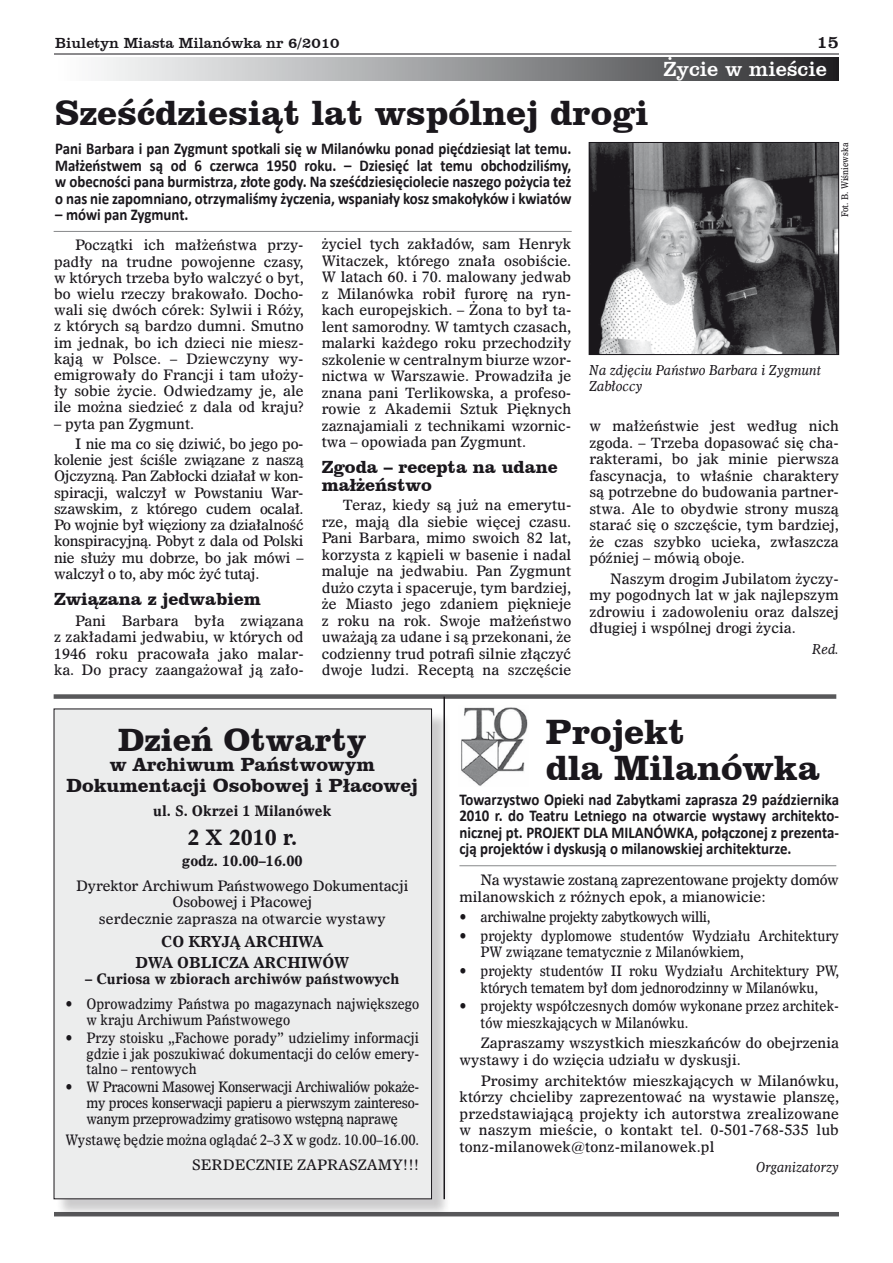
<style>
.page{position:relative;width:893px;height:1263px;background:#fff}
.page>*{position:absolute;margin:0;border:0;box-sizing:border-box;transform-origin:0 0}
.t1{font:700 36px/36px "Clarendon L2";color:#1a171c}
.t2{font:700 33px "Clarendon L2";color:#1a171c}
.t3{font:21px "Clarendon L2";color:#fff}
.t4{font:700 21px "Dutch 811 EU";color:#1a171c}
.t5{font:700 19.5px/21px "Clarendon L2";color:#1a171c;text-align:center}
.t6{font:700 18px/18px "Clarendon L2";color:#1a171c}
.t7{font:18px "Clarendon EU";color:#1a171c}
.t8{font:700 16.5px/16.5px "Calibri";color:#1a171c;text-align:justify;scale:.9 1}
.t9{font:700 15px/20.7px "Dutch 811 EU";color:#1a171c;text-align:center}
.t10{font:15px "Clarendon L2";color:#1a171c}
.t11{font:14.25px/16.5px "Dutch 811 EU";color:#1a171c;text-align:justify}
.t12{font:14.25px/15.8px "Dutch 811 EU";color:#1a171c;scale:.9 1}
.t13{font:14.25px/20.4px "Dutch 811 EU";letter-spacing:-.02em;color:#1a171c}
.t14{font:700 14.25px "Dutch 811 EU";color:#1a171c}
.t15{font:italic 13.5px/16.2px "Dutch 811 EU";color:#1a171c;scale:.9 1}
.t16{font:9px "Dutch 811 EU";color:#1a171c;scale:.9 1}
</style>
<div class="page">
<hr style="left:54px;top:54px;width:785px;height:1px;background:#1a171c">
<hr style="left:54px;top:1212px;width:785px;height:4px;background:#58585a">
<div style="left:54px;top:57px;width:785px;height:24px;background:linear-gradient(to right,#fff,#2d2d30)"></div>
<div style="left:54px;top:694px;width:782px;height:5px;background:#58585a"></div>
<hr style="left:54px;top:231px;width:518px;height:1px;background:#87888a">
<img style="left:591px;top:144px;width:246px;height:209px">
<div style="left:589px;top:142px;width:250px;height:213px;border:1px solid #1a171c"></div>
<hr style="left:443px;top:697px;width:2px;height:502px;background:#1a171c">
<div style="left:56px;top:711px;width:394px;height:507px;background:#1a171c;opacity:.22"></div>
<div style="left:54px;top:709px;width:378px;height:490px;background:#eceded"></div>
<hr style="left:459px;top:865px;width:377px;height:1px;background:#87888a">
<img style="left:461px;top:707px;width:67px;height:79px">
<p class="t10" style="left:55px;top:33px;width:286px">Biuletyn Miasta Milanówka nr 6/2010</p>
<p class="t7" style="left:816px;top:30px;width:24px">15</p>
<h3 class="t3" style="left:663px;top:55px;width:165px">Życie w mieście</h3>
<h1 class="t1" style="left:55px;top:94px;width:595px">Sześćdziesiąt lat wspólnej drogi</h1>
<p class="t8" style="left:55px;top:139px;width:575px">Pani Barbara i pan Zygmunt spotkali się w Milanówku ponad pięćdziesiąt lat temu.<br>Małżeństwem są od 6 czerwca 1950 roku. – Dziesięć lat temu obchodziliśmy, w obecności pana burmistrza, złote gody. Na sześćdziesięciolecie naszego pożycia też o nas nie zapomniano, otrzymaliśmy życzenia, wspaniały kosz smakołyków i kwiatów</p>
<p class="t8" style="left:55px;top:205px;width:150px">– mówi pan Zygmunt.</p>
<p class="t16" style="left:839px;top:217px;width:84px;rotate:-90deg">Fot. B. Wiśniewska</p>
<p class="t11" style="left:54px;top:237px;width:251px;text-indent:21px">Początki ich małżeństwa przy&shy;padły na trudne powojenne czasy, w których trzeba było walczyć o byt, bo wielu rzeczy brakowało. Docho&shy;wali się dwóch córek: Sylwii i Róży, z których są bardzo dumni. Smutno im jednak, bo ich dzieci nie miesz&shy;kają w Polsce. – Dziewczyny wy&shy;emigrowały do Francji i tam ułoży&shy;ły sobie życie. Odwiedzamy je, ale ile można siedzieć z dala od kraju?</p>
<p class="t13" style="left:75px;top:414px;width:230px;text-indent:-21px">– pyta pan Zygmunt.<br>I nie ma co się dziwić, bo jego po-</p>
<p class="t11" style="left:54px;top:452px;width:251px">kolenie jest ściśle związane z naszą Ojczyzną. Pan Zabłocki działał w kon&shy;spiracji, walczył w Powstaniu War&shy;szawskim, z którego cudem ocalał.<br>Po wojnie był więziony za działalność konspiracyjną. Pobyt z dala od Polski nie służy mu dobrze, bo jak mówi – walczył o to, aby móc żyć tutaj.</p>
<p class="t6" style="left:54px;top:589px;width:208px">Związana z jedwabiem</p>
<p class="t11" style="left:54px;top:613px;width:251px;text-indent:21px">Pani Barbara była związana z zakładami jedwabiu, w których od 1946 roku pracowała jako malar&shy;ka. Do pracy zaangażował ją zało-</p>
<p class="t11" style="left:322px;top:236px;width:251px">życiel tych zakładów, sam Henryk Witaczek, którego znała osobiście.<br>W latach 60. i 70. malowany jedwab z Milanówka robił furorę na ryn&shy;kach europejskich. – Żona to był ta&shy;lent samorodny. W tamtych czasach, malarki każdego roku przechodziły szkolenie w centralnym biurze wzor&shy;nictwa w Warszawie. Prowadziła je znana pani Terlikowska, a profeso&shy;rowie z Akademii Sztuk Pięknych zaznajamiali z technikami wzornic&shy;twa – opowiada pan Zygmunt.</p>
<p class="t6" style="left:322px;top:457px;width:238px">Zgoda – recepta na udane małżeństwo</p>
<p class="t11" style="left:322px;top:497px;width:251px;text-indent:21px">Teraz, kiedy są już na emerytu&shy;rze, mają dla siebie więcej czasu.<br>Pani Barbara, mimo swoich 82 lat, korzysta z kąpieli w basenie i nadal maluje na jedwabiu. Pan Zygmunt dużo czyta i spaceruje, tym bardziej, że Miasto jego zdaniem pięknieje z roku na rok. Swoje małżeństwo uważają za udane i są przekonani, że codzienny trud potrafi silnie złączyć dwoje ludzi. Receptą na szczęście</p>
<p class="t15" style="left:589px;top:362px;width:259px">Na zdjęciu Państwo Barbara i Zygmunt<br>Zabłoccy</p>
<p class="t11" style="left:589px;top:418px;width:251px">w małżeństwie jest według nich zgoda. – Trzeba dopasować się cha&shy;rakterami, bo jak minie pierwsza fascynacja, to właśnie charaktery są potrzebne do budowania partner&shy;stwa. Ale to obydwie strony muszą starać się o szczęście, tym bardziej, że czas szybko ucieka, zwłaszcza później – mówią oboje.</p>
<p class="t11" style="left:589px;top:571px;width:251px;text-indent:21px">Naszym drogim Jubilatom życzy&shy;my pogodnych lat w jak najlepszym zdrowiu i zadowoleniu oraz dalszej długiej i wspólnej drogi życia.</p>
<p class="t15" style="left:812px;top:641px;width:31px">Red.</p>
<h2 class="t2" style="left:118px;top:718px;width:250px">Dzień Otwarty</h2>
<h3 class="t5" style="left:67px;top:753px;width:353px">w Archiwum Państwowym<br>Dokumentacji Osobowej i Płacowej</h3>
<p class="t14" style="left:153px;top:801px;width:180px">ul. S. Okrzei 1 Milanówek</p>
<h3 class="t4" style="left:188px;top:824px;width:111px">2 X 2010 r.</h3>
<p class="t14" style="left:182px;top:851px;width:122px">godz. 10.00–16.00</p>
<p class="t11" style="left:76px;top:877px;width:334px;text-align:center">Dyrektor Archiwum Państwowego Dokumentacji<br>Osobowej i Płacowej<br>serdecznie zaprasza na otwarcie wystawy</p>
<p class="t9" style="left:135px;top:932px;width:215px">CO KRYJĄ ARCHIWA<br>DWA OBLICZA ARCHIWÓW</p>
<p class="t14" style="left:85px;top:970px;width:316px">– Curiosa w zbiorach archiwów państwowych</p>
<p class="t12" style="left:86px;top:997px;width:371px">Oprowadzimy Państwa po magazynach największego w kraju Archiwum Państwowego</p>
<p class="t12" style="left:86px;top:1030px;width:371px;text-align:justify">Przy stoisku „Fachowe porady” udzielimy informacji gdzie i jak poszukiwać dokumentacji do celów emery&shy;talno – rentowych</p>
<p class="t12" style="left:86px;top:1080px;width:371px;text-align:justify">W Pracowni Masowej Konserwacji Archiwaliów pokaże&shy;my proces konserwacji papieru a pierwszym zaintereso&shy;wanym przeprowadzimy gratisowo wstępną naprawę</p>
<p class="t12" style="left:65px;top:1127px;width:395px;line-height:25px;text-align:right">Wystawę będzie można oglądać 2–3 X w godz. 10.00–16.00.<br>SERDECZNIE ZAPRASZAMY!!!</p>
<h1 class="t1" style="left:546px;top:713px;width:276px">Projekt<br>dla Milanówka</h1>
<p class="t8" style="left:459px;top:790px;width:423px">Towarzystwo Opieki nad Zabytkami zaprasza 29 października 2010 r. do Teatru Letniego na otwarcie wystawy architekto&shy;nicznej pt. PROJEKT DLA MILANÓWKA, połączonej z prezenta&shy;cją projektów i dyskusją o milanowskiej architekturze.</p>
<p class="t13" style="left:460px;top:872px;width:381px;line-height:16.5px;text-indent:21px">Na wystawie zostaną zaprezentowane projekty domów milanowskich z różnych epok, a mianowicie:</p>
<p class="t12" style="left:481px;top:908px;width:400px;line-height:18.6px">archiwalne projekty zabytkowych willi,<br>projekty dyplomowe studentów Wydziału Architektury</p>
<p class="t12" style="left:481px;top:943px;width:400px;line-height:18.6px">PW związane tematycznie z Milanówkiem,<br>projekty studentów II roku Wydziału Architektury PW,</p>
<p class="t12" style="left:481px;top:978px;width:400px;line-height:18.6px">których tematem był dom jednorodzinny w Milanówku, projekty współczesnych domów wykonane przez architek-</p>
<p class="t12" style="left:481px;top:1012px;width:400px;line-height:20.7px">tów mieszkających w Milanówku.<br>Zapraszamy wszystkich mieszkańców do obejrzenia</p>
<p class="t11" style="left:481px;top:1050px;width:360px;line-height:20.7px;text-indent:-21px">wystawy i do wzięcia udziału w dyskusji.<br>Prosimy architektów mieszkających w Milanówku,</p>
<p class="t11" style="left:460px;top:1089px;width:381px">którzy chcieliby zaprezentować na wystawie planszę, przedstawiającą projekty ich autorstwa zrealizowane w naszym mieście, o kontakt tel. 0-501-768-535 lub tonz-milanowek@tonz-milanowek.pl</p>
<p class="t15" style="left:756px;top:1159px;width:94px">Organizatorzy</p>
</div>
